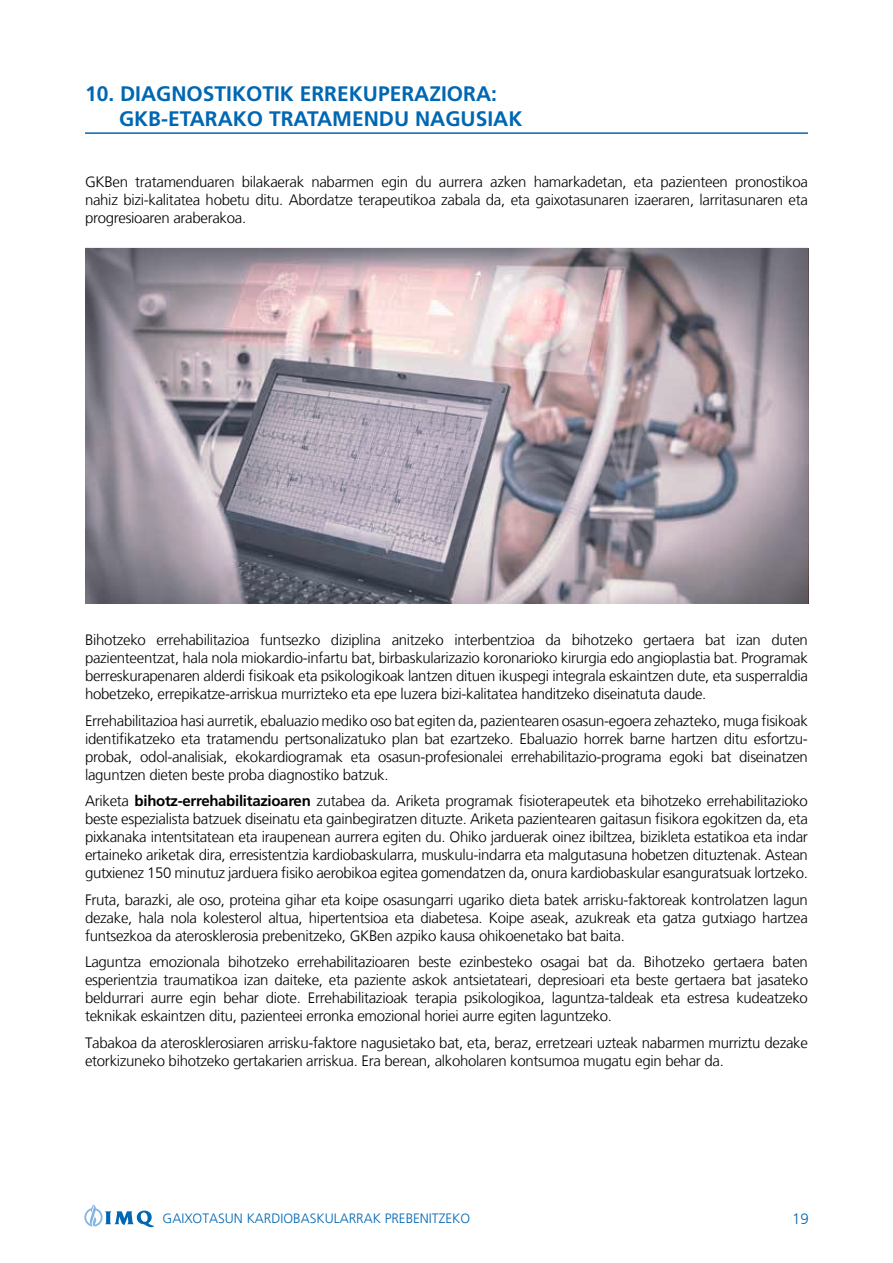
<style>
.page{position:relative;width:893px;height:1263px;background:#fff}
.page>*{position:absolute;margin:0;border:0;box-sizing:border-box;transform-origin:0 0}
.t1{font:700 21px/25.2px "Frutiger LT Std";color:#0067b2}
.t2{font:300 15px/18px "Frutiger LT";letter-spacing:-.02em;color:#000;text-align:justify}
.t3{font:300 15px "Frutiger LT";color:#0067b2}
.t4{font:300 13.5px "Frutiger LT";color:#0067b2}
.s1{font-family:"Frutiger LT Std";font-weight:700}
</style>
<div class="page">
<svg style="left:84px;top:1204px;width:70px;height:24px"></svg>
<hr style="left:85px;top:132px;width:723px;height:2px;background:#0067b2">
<svg style="left:85px;top:247px;width:723px;height:357px"></svg>
<h1 class="t1" style="left:119px;top:81px;width:405px;text-indent:-34px">10. DIAGNOSTIKOTIK ERREKUPERAZIORA:<br>GKB-ETARAKO TRATAMENDU NAGUSIAK</h1>
<p class="t2" style="left:85px;top:173px;width:724px">GKBen tratamenduaren bilakaerak nabarmen egin du aurrera azken hamarkadetan, eta pazienteen pronostikoa nahiz bizi-kalitatea hobetu ditu. Abordatze terapeutikoa zabala da, eta gaixotasunaren izaeraren, larritasunaren eta progresioaren araberakoa.</p>
<p class="t2" style="left:85px;top:631px;width:724px">Bihotzeko errehabilitazioa funtsezko diziplina anitzeko interbentzioa da bihotzeko gertaera bat izan duten pazienteentzat, hala nola miokardio-infartu bat, birbaskularizazio koronarioko kirurgia edo angioplastia bat. Programak berreskurapenaren alderdi fisikoak eta psikologikoak lantzen dituen ikuspegi integrala eskaintzen dute, eta susperraldia hobetzeko, errepikatze-arriskua murrizteko eta epe luzera bizi-kalitatea handitzeko diseinatuta daude.</p>
<p class="t2" style="left:85px;top:712px;width:724px">Errehabilitazioa hasi aurretik, ebaluazio mediko oso bat egiten da, pazientearen osasun-egoera zehazteko, muga fisikoak identifikatzeko eta tratamendu pertsonalizatuko plan bat ezartzeko. Ebaluazio horrek barne hartzen ditu esfortzu&shy;probak, odol-analisiak, ekokardiogramak eta osasun-profesionalei errehabilitazio-programa egoki bat diseinatzen laguntzen dieten beste proba diagnostiko batzuk.</p>
<p class="t2" style="left:85px;top:792px;width:724px">Ariketa <span class="s1">bihotz-errehabilitazioaren</span> zutabea da. Ariketa programak fisioterapeutek eta bihotzeko errehabilitazioko beste espezialista batzuek diseinatu eta gainbegiratzen dituzte. Ariketa pazientearen gaitasun fisikora egokitzen da, eta pixkanaka intentsitatean eta iraupenean aurrera egiten du. Ohiko jarduerak oinez ibiltzea, bizikleta estatikoa eta indar ertaineko ariketak dira, erresistentzia kardiobaskularra, muskulu-indarra eta malgutasuna hobetzen dituztenak. Astean gutxienez 150 minutuz jarduera fisiko aerobikoa egitea gomendatzen da, onura kardiobaskular esanguratsuak lortzeko.</p>
<p class="t2" style="left:85px;top:891px;width:724px">Fruta, barazki, ale oso, proteina gihar eta koipe osasungarri ugariko dieta batek arrisku-faktoreak kontrolatzen lagun dezake, hala nola kolesterol altua, hipertentsioa eta diabetesa. Koipe aseak, azukreak eta gatza gutxiago hartzea funtsezkoa da aterosklerosia prebenitzeko, GKBen azpiko kausa ohikoenetako bat baita.</p>
<p class="t2" style="left:85px;top:953px;width:724px">Laguntza emozionala bihotzeko errehabilitazioaren beste ezinbesteko osagai bat da. Bihotzeko gertaera baten esperientzia traumatikoa izan daiteke, eta paziente askok antsietateari, depresioari eta beste gertaera bat jasateko beldurrari aurre egin behar diote. Errehabilitazioak terapia psikologikoa, laguntza-taldeak eta estresa kudeatzeko teknikak eskaintzen ditu, pazienteei erronka emozional horiei aurre egiten laguntzeko.</p>
<p class="t2" style="left:85px;top:1034px;width:724px">Tabakoa da aterosklerosiaren arrisku-faktore nagusietako bat, eta, beraz, erretzeari uzteak nabarmen murriztu dezake etorkizuneko bihotzeko gertakarien arriskua. Era berean, alkoholaren kontsumoa mugatu egin behar da.</p>
<p class="t4" style="left:163px;top:1210px;width:309px">GAIXOTASUN KARDIOBASKULARRAK PREBENITZEKO</p>
<p class="t3" style="left:792px;top:1210px;width:18px">19</p>
</div>
